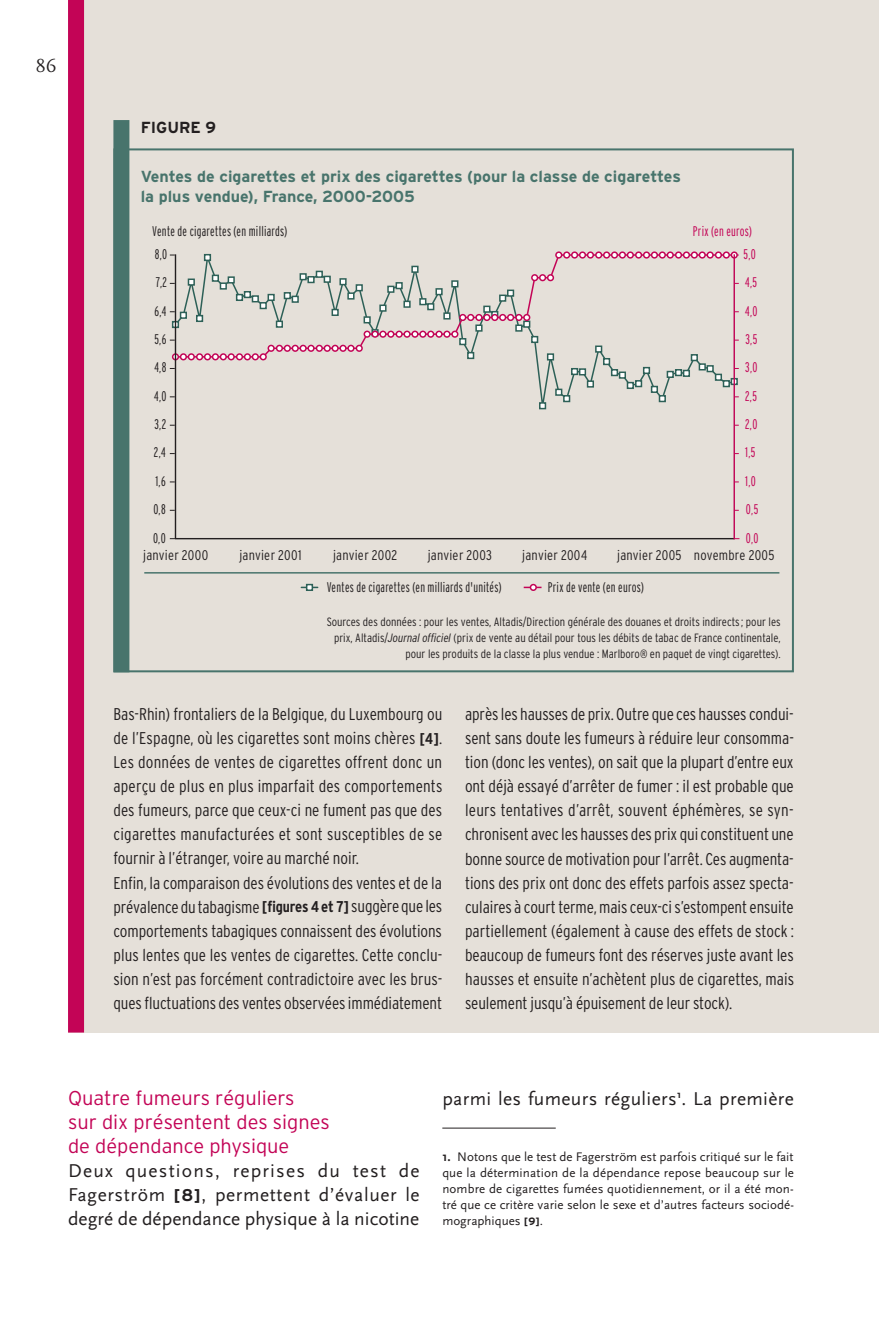
<style>
.page{position:relative;width:879px;height:1333px;background:#fff}
.page>*{position:absolute;margin:0;border:0;box-sizing:border-box;transform-origin:0 0}
.t1{font:300 20px/24px "Interstate";color:#c30456}
.t2{font:19.4px/24px "Scala Sans";letter-spacing:.02em;color:#231f20;text-align:justify}
.t3{font:18px "Scala";color:#231f20}
.t4{font:300 condensed 17px/24px "Interstate";color:#231f20}
.t5{font:700 16px/20px "Interstate";color:#48746c}
.t6{font:700 16px "Interstate";color:#231f20}
.t7{font:300 extra-condensed 14px "Interstate";letter-spacing:.015em;color:#231f20}
.t8{font:300 condensed 14px "Interstate";letter-spacing:.015em;color:#231f20}
.t9{font:300 extra-condensed 14px "Interstate";letter-spacing:.02em;color:#c30456}
.t10{font:13px/16px "Scala Sans";letter-spacing:.005em;color:#231f20;text-align:justify}
.t11{font:300 condensed 12px/16px "Interstate";color:#231f20;text-align:right}
.s1{font-style:italic}
.s2{font-weight:700;font-size:15.6px}
.s3{font-family:"Interstate";font-weight:700;font-size:17px}
.s4{font-weight:700}
.s5{font-family:"Interstate";font-weight:700;font-size:10.6px}
</style>
<div class="page">
<div style="left:68px;top:0;width:811px;height:1032px;background:#e5e0d9"></div>
<div style="left:68px;top:0;width:16px;height:1032px;background:#c30456"></div>
<hr style="left:144px;top:572px;width:635px;height:1px;background:#48746c">
<svg style="left:172px;top:321px;width:2px;height:7px"></svg>
<svg style="left:735px;top:378px;width:3px;height:7px"></svg>
<div style="left:730px;top:251px;width:8px;height:7px;border:2px solid #c30456;border-radius:50%"></div>
<div style="left:723px;top:251px;width:7px;height:7px;border:2px solid #c30456;border-radius:50%"></div>
<div style="left:715px;top:251px;width:7px;height:7px;border:2px solid #c30456;border-radius:50%"></div>
<div style="left:706px;top:251px;width:8px;height:7px;border:2px solid #c30456;border-radius:50%"></div>
<div style="left:698px;top:251px;width:8px;height:7px;border:2px solid #c30456;border-radius:50%"></div>
<div style="left:691px;top:251px;width:7px;height:7px;border:2px solid #c30456;border-radius:50%"></div>
<div style="left:683px;top:251px;width:7px;height:7px;border:2px solid #c30456;border-radius:50%"></div>
<div style="left:675px;top:251px;width:7px;height:7px;border:2px solid #c30456;border-radius:50%"></div>
<div style="left:666px;top:251px;width:8px;height:7px;border:2px solid #c30456;border-radius:50%"></div>
<div style="left:659px;top:251px;width:7px;height:7px;border:2px solid #c30456;border-radius:50%"></div>
<div style="left:651px;top:251px;width:7px;height:7px;border:2px solid #c30456;border-radius:50%"></div>
<div style="left:643px;top:251px;width:7px;height:7px;border:2px solid #c30456;border-radius:50%"></div>
<div style="left:635px;top:251px;width:7px;height:7px;border:2px solid #c30456;border-radius:50%"></div>
<div style="left:627px;top:251px;width:7px;height:7px;border:2px solid #c30456;border-radius:50%"></div>
<div style="left:619px;top:251px;width:7px;height:7px;border:2px solid #c30456;border-radius:50%"></div>
<div style="left:611px;top:251px;width:7px;height:7px;border:2px solid #c30456;border-radius:50%"></div>
<div style="left:603px;top:251px;width:7px;height:7px;border:2px solid #c30456;border-radius:50%"></div>
<div style="left:595px;top:251px;width:7px;height:7px;border:2px solid #c30456;border-radius:50%"></div>
<div style="left:587px;top:251px;width:7px;height:7px;border:2px solid #c30456;border-radius:50%"></div>
<div style="left:579px;top:251px;width:7px;height:7px;border:2px solid #c30456;border-radius:50%"></div>
<div style="left:571px;top:251px;width:7px;height:7px;border:2px solid #c30456;border-radius:50%"></div>
<div style="left:563px;top:251px;width:7px;height:7px;border:2px solid #c30456;border-radius:50%"></div>
<svg style="left:561px;top:252px;width:178px;height:6px"></svg>
<div style="left:555px;top:251px;width:7px;height:7px;border:2px solid #c30456;border-radius:50%"></div>
<svg style="left:301px;top:586px;width:17px;height:2px"></svg>
<svg style="left:306px;top:584px;width:7px;height:7px"></svg>
<svg style="left:524px;top:584px;width:17px;height:6px"></svg>
<div style="left:530px;top:584px;width:7px;height:7px;border:2px solid #c30456;border-radius:50%"></div>
<svg style="left:174px;top:253px;width:561px;height:287px"></svg>
<hr style="left:733px;top:255px;width:2px;height:283px;background:#c30456">
<div style="left:113px;top:120px;width:16px;height:552px;background:#48746c"></div>
<hr style="left:442px;top:1127px;width:114px;height:1px;background:#231f20">
<p class="t3" style="left:36px;top:56px;width:22px">86</p>
<p class="t6" style="left:141px;top:118px;width:77px">Figure 9</p>
<p class="t5" style="left:141px;top:166px;width:542px">Ventes de cigarettes et prix des cigarettes (pour la classe de cigarettes la plus vendue), France, 2000-2005</p>
<p class="t7" style="left:152px;top:223px;width:137px">Vente de cigarettes (en milliards)</p>
<p class="t9" style="left:693px;top:223px;width:61px">Prix (en euros)</p>
<p class="t7" style="left:155px;top:246px;width:14px">8,0</p>
<p class="t9" style="left:743px;top:246px;width:14px">5,0</p>
<p class="t7" style="left:156px;top:274px;width:13px">7,2</p>
<p class="t9" style="left:745px;top:274px;width:13px">4,5</p>
<p class="t7" style="left:154px;top:303px;width:13px">6,4</p>
<p class="t9" style="left:745px;top:303px;width:14px">4,0</p>
<p class="t7" style="left:154px;top:331px;width:14px">5,6</p>
<p class="t9" style="left:745px;top:331px;width:14px">3,5</p>
<p class="t7" style="left:154px;top:359px;width:13px">4,8</p>
<p class="t9" style="left:745px;top:359px;width:14px">3,0</p>
<p class="t7" style="left:154px;top:388px;width:14px">4,0</p>
<p class="t9" style="left:745px;top:388px;width:13px">2,5</p>
<p class="t7" style="left:154px;top:416px;width:13px">3,2</p>
<p class="t9" style="left:745px;top:416px;width:14px">2,0</p>
<p class="t7" style="left:154px;top:444px;width:13px">2,4</p>
<p class="t9" style="left:745px;top:444px;width:12px">1,5</p>
<p class="t7" style="left:155px;top:473px;width:12px">1,6</p>
<p class="t9" style="left:745px;top:473px;width:12px">1,0</p>
<p class="t7" style="left:153px;top:501px;width:14px">0,8</p>
<p class="t9" style="left:746px;top:501px;width:14px">0,5</p>
<p class="t7" style="left:153px;top:530px;width:14px">0,0</p>
<p class="t9" style="left:746px;top:530px;width:14px">0,0</p>
<p class="t8" style="left:143px;top:546px;width:67px">janvier 2000</p>
<p class="t8" style="left:239px;top:546px;width:64px">janvier 2001</p>
<p class="t8" style="left:333px;top:546px;width:66px">janvier 2002</p>
<p class="t8" style="left:428px;top:546px;width:66px">janvier 2003</p>
<p class="t8" style="left:522px;top:546px;width:66px">janvier 2004</p>
<p class="t8" style="left:617px;top:546px;width:159px">janvier 2005 novembre 2005</p>
<p class="t7" style="left:327px;top:579px;width:176px">Ventes de cigarettes (en milliards d'unités)</p>
<p class="t7" style="left:548px;top:579px;width:98px">Prix de vente (en euros)</p>
<p class="t11" style="left:327px;top:613px;width:455px">Sources des données : pour les ventes, Altadis/Direction générale des douanes et droits indirects; pour les prix, Altadis/<span class="s1">Journal officiel</span> (prix de vente au détail pour tous les débits de tabac de France continentale, pour les produits de la classe la plus vendue : Marlboro® en paquet de vingt cigarettes).</p>
<p class="t4" style="left:113px;top:702px;width:330px">Bas-Rhin) frontaliers de la Belgique, du Luxembourg ou de l’Espagne, où les cigarettes sont moins chères <span class="s2">[4]</span>.<br>Les données de ventes de cigarettes offrent donc un aperçu de plus en plus imparfait des comportements des fumeurs, parce que ceux-ci ne fument pas que des cigarettes manufacturées et sont susceptibles de se fournir à l’étranger, voire au marché noir.<br>Enfin, la comparaison des évolutions des ventes et de la prévalence du tabagisme <span class="s2">[figures 4 et 7]</span> suggère que les comportements tabagiques connaissent des évolutions plus lentes que les ventes de cigarettes. Cette conclu&shy;sion n’est pas forcément contradictoire avec les brus&shy;ques fluctuations des ventes observées immédiatement</p>
<p class="t4" style="left:465px;top:702px;width:331px;text-align:justify">après les hausses de prix. Outre que ces hausses condui&shy;sent sans doute les fumeurs à réduire leur consomma&shy;tion (donc les ventes), on sait que la plupart d’entre eux ont déjà essayé d’arrêter de fumer : il est probable que leurs tentatives d’arrêt, souvent éphémères, se syn&shy;chronisent avec les hausses des prix qui constituent une bonne source de motivation pour l’arrêt. Ces augmenta&shy;tions des prix ont donc des effets parfois assez specta&shy;culaires à court terme, mais ceux-ci s’estompent ensuite partiellement (également à cause des effets de stock : beaucoup de fumeurs font des réserves juste avant les hausses et ensuite n’achètent plus de cigarettes, mais seulement jusqu’à épuisement de leur stock).</p>
<p class="t1" style="left:68px;top:1085px;width:263px">Quatre fumeurs réguliers<br>sur dix présentent des signes de dépendance physique</p>
<p class="t2" style="left:68px;top:1158px;width:353px">Deux questions, reprises du test de Fagerström <span class="s3">[8]</span>, permettent d’évaluer le degré de dépendance physique à la nicotine</p>
<p class="t2" style="left:442px;top:1086px;width:353px">parmi les fumeurs réguliers<sup>1</sup>. La première</p>
<p class="t10" style="left:442px;top:1148px;width:353px"><span class="s4">1.</span> Notons que le test de Fagerström est parfois critiqué sur le fait que la détermination de la dépendance repose beaucoup sur le nombre de cigarettes fumées quotidiennement, or il a été mon&shy;tré que ce critère varie selon le sexe et d’autres facteurs sociodé&shy;mographiques <span class="s5">[9]</span>.</p>
</div>
